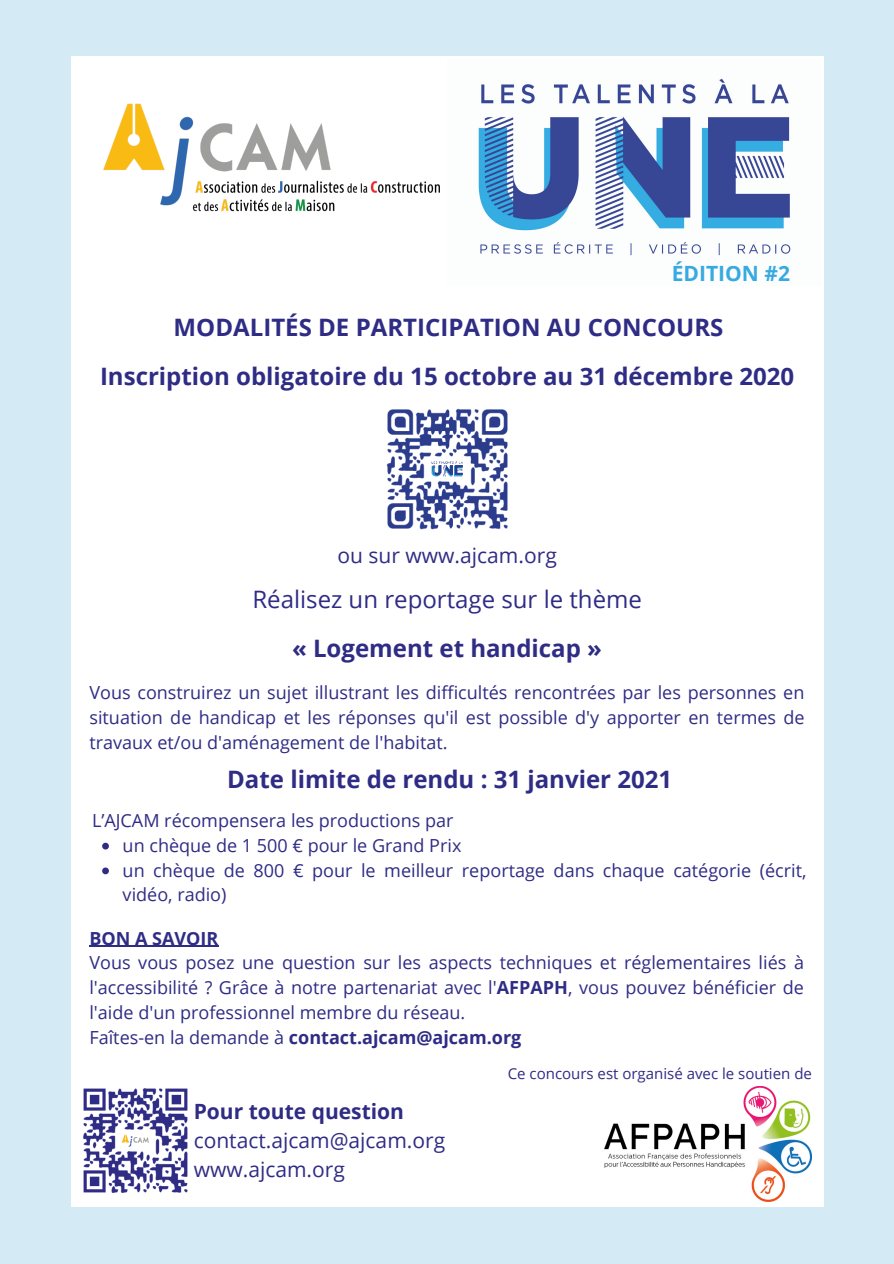
<style>
.page{position:relative;width:894px;height:1264px;background:#fff}
.page>*{position:absolute;margin:0;border:0;box-sizing:border-box;transform-origin:0 0}
.t1{font:700 24px/49.2px "Open Sans";color:#2f2c85;text-align:center}
.t2{font:24px "Open Sans";color:#2f2c85}
.t3{font:21px/29.2px "Open Sans";color:#2f2c85}
.t4{font:700 21px "Open Sans";color:#2f2c85}
.t5{font:700 21px "Open Sans";color:#38a9e1}
.t6{font:18px/24.8px "Open Sans";color:#2f2c85}
.t7{font:700 18px "Open Sans";color:#2f2c85}
.t8{font:15px "Open Sans";color:#2f2c85}
.s1{font-weight:700}
</style>
<div class="page">
<div style="left:0;top:0;width:893px;height:1263px;background:#d4eaf5"></div>
<div style="left:72px;top:57px;width:751px;height:1149px;background:#fff"></div>
<img style="left:478px;top:78px;width:313px;height:178px">
<img style="left:83px;top:1088px;width:105px;height:105px">
<img style="left:103px;top:103px;width:337px;height:109px">
<img style="left:386px;top:408px;width:122px;height:122px">
<img style="left:604px;top:1086px;width:207px;height:114px">
<svg style="left:102px;top:842px;width:7px;height:7px"></svg>
<svg style="left:102px;top:867px;width:7px;height:7px"></svg>
<hr style="left:89px;top:945px;width:129px;height:1px;background:#2f2c85">
<p class="t5" style="left:671px;top:259px;width:120px">ÉDITION #2</p>
<h1 class="t1" style="left:100px;top:302px;width:695px">MODALITÉS DE PARTICIPATION AU CONCOURS<br>Inscription obligatoire du 15 octobre au 31 décembre 2020</h1>
<p class="t3" style="left:337px;top:540px;width:221px">ou sur www.ajcam.org</p>
<h1 class="t2" style="left:252px;top:582px;width:391px">Réalisez un reportage sur le thème</h1>
<h1 class="t1" style="left:292px;top:623px;width:311px">« Logement et handicap »</h1>
<p class="t6" style="left:89px;top:679px;width:716px;text-align:justify">Vous construirez un sujet illustrant les difficultés rencontrées par les personnes en situation de handicap et les réponses qu'il est possible d'y apporter en termes de travaux et/ou d'aménagement de l'habitat.</p>
<h1 class="t1" style="left:227px;top:754px;width:446px">Date limite de rendu : 31 janvier 2021</h1>
<p class="t6" style="left:92px;top:807px;width:363px">L’AJCAM récompensera les productions par</p>
<p class="t6" style="left:123px;top:832px;width:685px">un chèque de 1 500 € pour le Grand Prix<br>un chèque de 800 € pour le meilleur reportage dans chaque catégorie (écrit, vidéo, radio)</p>
<p class="t7" style="left:89px;top:925px;width:130px">BON A SAVOIR</p>
<p class="t6" style="left:89px;top:950px;width:716px">Vous vous posez une question sur les aspects techniques et réglementaires liés à l'accessibilité ? Grâce à notre partenariat avec l'<span class="s1">AFPAPH</span>, vous pouvez bénéficier de l'aide d'un professionnel membre du réseau.<br>Faîtes-en la demande à <span class="s1">contact.ajcam@ajcam.org</span></p>
<p class="t4" style="left:194px;top:1096px;width:212px">Pour toute question</p>
<p class="t3" style="left:194px;top:1125px;width:253px">contact.ajcam@ajcam.org www.ajcam.org</p>
<p class="t8" style="left:507px;top:1062px;width:305px">Ce concours est organisé avec le soutien de</p>
</div>
